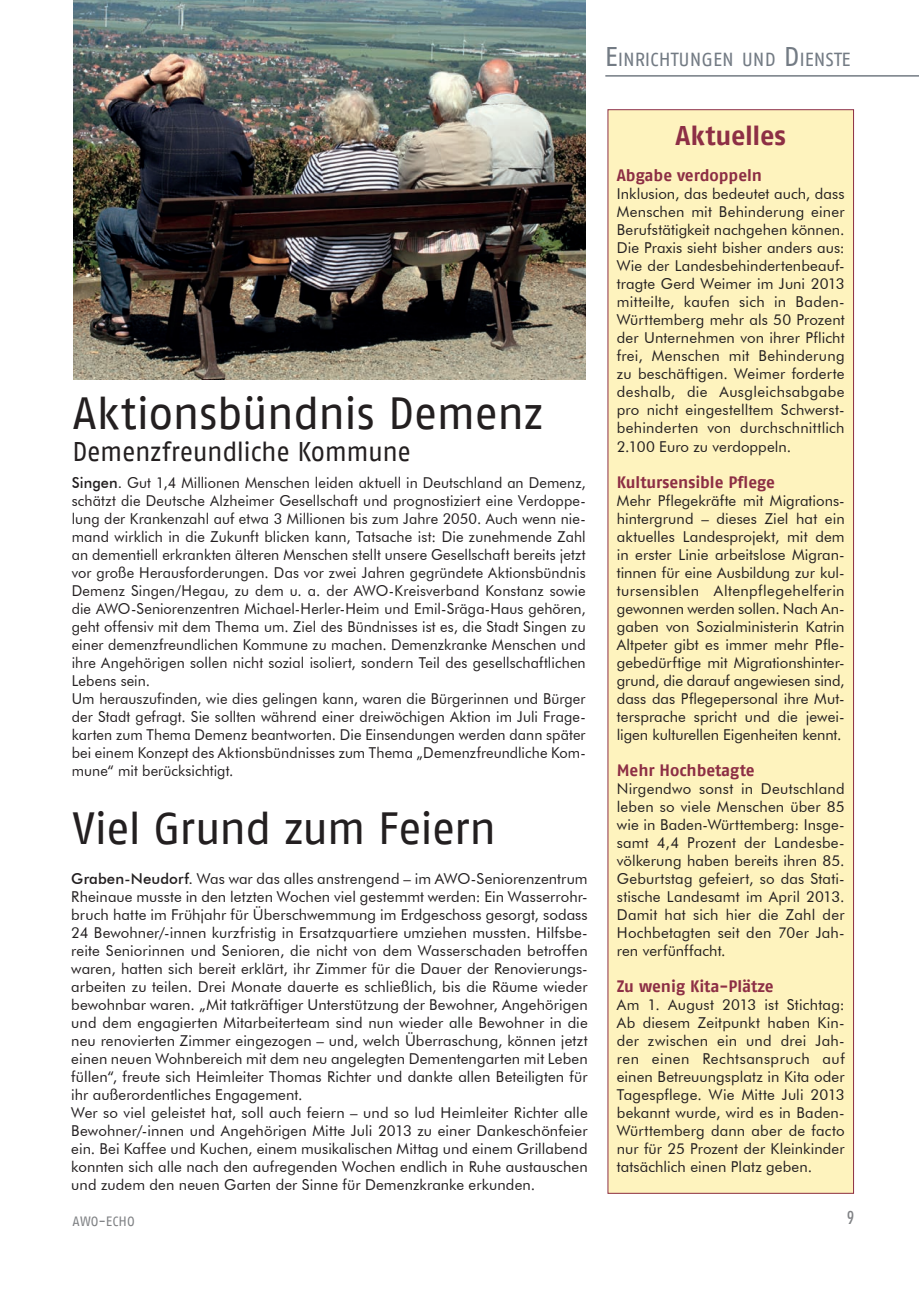
<style>
.page{position:relative;width:919px;height:1289px;background:#fff}
.page>*{position:absolute;margin:0;border:0;box-sizing:border-box;transform-origin:0 0}
.t1{font:45px "AWO Fago Office";letter-spacing:-.025em;color:#231f20}
.t2{font:27px "AWO Fago Office";letter-spacing:-.015em;color:#231f20;scale:.95 1}
.t3{font:700 27px "AWO Fago Office";letter-spacing:-.01em;color:#8d2f45}
.t4{font:18.9px "AWO Fago Office";color:#737b84}
.t5{font:500 condensed 18px "Futura BT";color:#808285}
.t6{font:700 16.5px "AWO Fago Office";color:#8d2f45}
.t7{font:15px/18px "Futura BT";letter-spacing:.005em;color:#231f20;text-align:justify}
.t8{font:13.5px "AWO Fago Office";color:#808285}
.s1{font-size:27px}
.s2{font-weight:500}
</style>
<div class="page">
<hr style="left:605px;top:75px;width:313px;height:2px;background:#737b84">
<div style="left:608px;top:110px;width:245px;height:1083px;background:#fef3be"></div>
<img style="left:74px;top:0;width:512px;height:379px">
<p class="t4" style="left:605px;top:48px;width:245px"><span class="s1">E</span>INRICHTUNGEN UND <span class="s1">D</span> IENSTE</p>
<h1 class="t1" style="left:72px;top:388px;width:472px">Aktionsbündnis Demenz</h1>
<h2 class="t2" style="left:72px;top:436px;width:358px">Demenzfreundliche Kommune</h2>
<p class="t7" style="left:72px;top:473px;width:515px;text-align:left"><span class="s2">Singen.</span> Gut 1,4 Millionen Menschen leiden aktuell in Deutschland an Demenz, schätzt die Deutsche Alzheimer Gesellschaft und prognostiziert eine Verdoppe&shy;lung der Krankenzahl auf etwa 3 Millionen bis zum Jahre 2050. Auch wenn nie&shy;mand wirklich in die Zukunft blicken kann, Tatsache ist: Die zunehmende Zahl an dementiell erkrankten älteren Menschen stellt unsere Gesellschaft bereits jetzt vor große Herausforderungen. Das vor zwei Jahren gegründete Aktionsbündnis Demenz Singen/Hegau, zu dem u. a. der AWO-Kreisverband Konstanz sowie die AWO-Seniorenzentren Michael-Herler-Heim und Emil-Sräga-Haus gehören, geht offensiv mit dem Thema um. Ziel des Bündnisses ist es, die Stadt Singen zu einer demenzfreundlichen Kommune zu machen. Demenzkranke Menschen und ihre Angehörigen sollen nicht sozial isoliert, sondern Teil des gesellschaftlichen Lebens sein.<br>Um herauszufinden, wie dies gelingen kann, waren die Bürgerinnen und Bürger der Stadt gefragt. Sie sollten während einer dreiwöchigen Aktion im Juli Frage&shy;karten zum Thema Demenz beantworten. Die Einsendungen werden dann später bei einem Konzept des Aktionsbündnisses zum Thema „Demenzfreundliche Kom&shy;mune“ mit berücksichtigt.</p>
<h1 class="t1" style="left:72px;top:802px;width:425px">Viel Grund zum Feiern</h1>
<p class="t7" style="left:71px;top:869px;width:518px;text-align:left"><span class="s2">Graben-Neudorf.</span> Was war das alles anstrengend – im AWO-Seniorenzentrum Rheinaue musste in den letzten Wochen viel gestemmt werden: Ein Wasserrohr&shy;bruch hatte im Frühjahr für Überschwemmung im Erdgeschoss gesorgt, sodass 24 Bewohner/-innen kurzfristig in Ersatzquartiere umziehen mussten. Hilfsbe&shy;reite Seniorinnen und Senioren, die nicht von dem Wasserschaden betroffen waren, hatten sich bereit erklärt, ihr Zimmer für die Dauer der Renovierungs&shy;arbeiten zu teilen. Drei Monate dauerte es schließlich, bis die Räume wieder bewohnbar waren. „Mit tatkräftiger Unterstützung der Bewohner, Angehörigen und dem engagierten Mitarbeiterteam sind nun wieder alle Bewohner in die neu renovierten Zimmer eingezogen – und, welch Überraschung, können jetzt einen neuen Wohnbereich mit dem neu angelegten Dementengarten mit Leben füllen“, freute sich Heimleiter Thomas Richter und dankte allen Beteiligten für ihr außerordentliches Engagement.<br>Wer so viel geleistet hat, soll auch feiern – und so lud Heimleiter Richter alle Bewohner/-innen und Angehörigen Mitte Juli 2013 zu einer Dankeschönfeier ein. Bei Kaffee und Kuchen, einem musikalischen Mittag und einem Grillabend konnten sich alle nach den aufregenden Wochen endlich in Ruhe austauschen und zudem den neuen Garten der Sinne für Demenzkranke erkunden.</p>
<h2 class="t3" style="left:675px;top:120px;width:112px">Aktuelles</h2>
<p class="t6" style="left:616px;top:166px;width:147px">Abgabe verdoppeln</p>
<p class="t7" style="left:616px;top:185px;width:229px">Inklusion, das bedeutet auch, dass Menschen mit Behinderung einer Berufstätigkeit nachgehen können.<br>Die Praxis sieht bisher anders aus:<br>Wie der Landesbehindertenbeauf&shy;tragte Gerd Weimer im Juni 2013 mitteilte, kaufen sich in Baden-Württemberg mehr als 50 Prozent der Unternehmen von ihrer Pflicht frei, Menschen mit Behinderung zu beschäftigen. Weimer forderte deshalb, die Ausgleichsabgabe pro nicht eingestelltem Schwerst&shy;behinderten von durchschnittlich 2.100 Euro zu verdoppeln.</p>
<p class="t6" style="left:616px;top:472px;width:160px">Kultursensible Pflege</p>
<p class="t7" style="left:616px;top:491px;width:229px">Mehr Pflegekräfte mit Migrations&shy;hintergrund – dieses Ziel hat ein aktuelles Landesprojekt, mit dem in erster Linie arbeitslose Migran&shy;tinnen für eine Ausbildung zur kul&shy;tursensiblen Altenpflegehelferin gewonnen werden sollen. Nach An&shy;gaben von Sozialministerin Katrin Altpeter gibt es immer mehr Pfle&shy;gebedürftige mit Migrationshinter&shy;grund, die darauf angewiesen sind, dass das Pflegepersonal ihre Mut&shy;tersprache spricht und die jewei&shy;ligen kulturellen Eigenheiten kennt.</p>
<p class="t6" style="left:616px;top:760px;width:139px">Mehr Hochbetagte</p>
<p class="t7" style="left:616px;top:779px;width:229px">Nirgendwo sonst in Deutschland leben so viele Menschen über 85 wie in Baden-Württemberg: Insge&shy;samt 4,4 Prozent der Landesbe&shy;völkerung haben bereits ihren 85.<br>Geburtstag gefeiert, so das Stati&shy;stische Landesamt im April 2013.<br>Damit hat sich hier die Zahl der Hochbetagten seit den 70er Jah&shy;ren verfünffacht.</p>
<p class="t6" style="left:616px;top:976px;width:158px">Zu wenig Kita-Plätze</p>
<p class="t7" style="left:616px;top:995px;width:229px">Am 1. August 2013 ist Stichtag:<br>Ab diesem Zeitpunkt haben Kin&shy;der zwischen ein und drei Jah&shy;ren einen Rechtsanspruch auf einen Betreuungsplatz in Kita oder Tagespflege. Wie Mitte Juli 2013 bekannt wurde, wird es in Baden-Württemberg dann aber de facto nur für 25 Prozent der Kleinkinder tatsächlich einen Platz geben.</p>
<p class="t8" style="left:73px;top:1213px;width:64px">AWO-ECHO</p>
<p class="t5" style="left:847px;top:1206px;width:8px">9</p>
</div>
